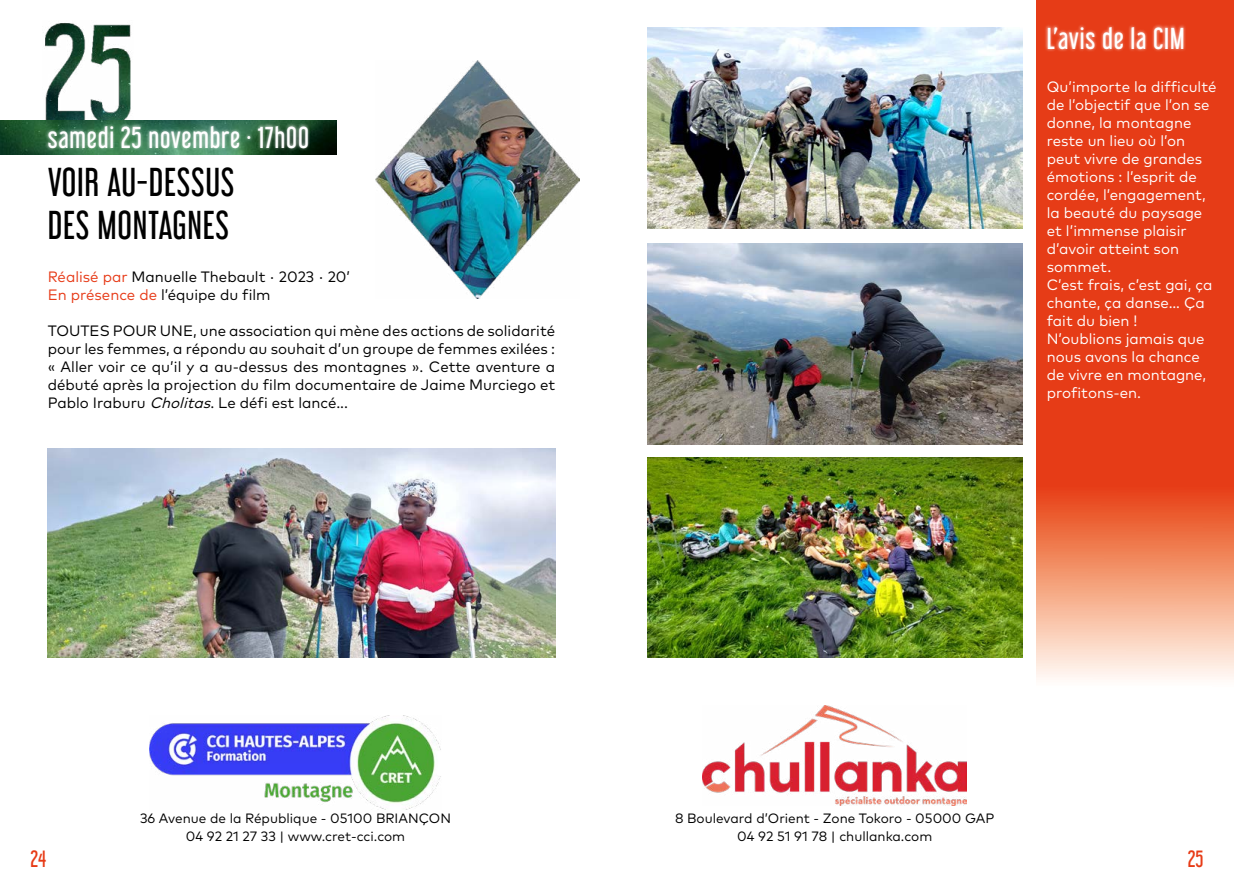
<style>
.page{position:relative;width:1234px;height:893px;background:#fff}
.page>*{position:absolute;margin:0;border:0;box-sizing:border-box;transform-origin:0 0}
.t1{font:36px/43.2px "Libel Suit Rg";letter-spacing:.02em;color:#000}
.t2{font:27px "Libel Suit Rg";letter-spacing:.03em;color:#fff}
.t3{font:21px "Libel Suit Rg";color:#e73b16}
.t4{font:15px/18px "Mark Pro";color:#000}
.t5{font:15px/18px "Mark Pro";color:#fff}
.t6{font:13.5px/18px "Mark Pro";color:#000;text-align:center}
.s1{color:#e73b18}
.s2{font-style:italic}
</style>
<div class="page">
<img style="left:43px;top:23px;width:88px;height:97px">
<svg style="left:1036px;top:0;width:197px;height:679px;background:#ea5834"></svg>
<img style="left:0;top:120px;width:336px;height:34px">
<div style="left:45px;top:123px;width:265px;height:27px;background:#fff;opacity:.75"></div>
<div style="left:1044px;top:24px;width:142px;height:28px;background:#fff;opacity:.75"></div>
<img style="left:375px;top:60px;width:204px;height:239px">
<img style="left:48px;top:448px;width:507px;height:209px">
<img style="left:647px;top:28px;width:374px;height:200px">
<img style="left:647px;top:244px;width:374px;height:200px">
<img style="left:647px;top:457px;width:374px;height:200px">
<img style="left:149px;top:715px;width:292px;height:94px">
<img style="left:702px;top:705px;width:264px;height:101px">
<h2 class="t2" style="left:48px;top:115px;width:263px">samedi 25 novembre · 17h00</h2>
<h1 class="t1" style="left:48px;top:156px;width:188px">VOIR AU-DESSUS<br>DES MONTAGNES</h1>
<p class="t4" style="left:48px;top:267px;width:304px"><span class="s1">Réalisé par</span> Manuelle Thebault · 2023 · 20’<br><span class="s1">En présence de</span> l’équipe du film</p>
<p class="t4" style="left:48px;top:321px;width:509px;text-align:justify">TOUTES POUR UNE, une association qui mène des actions de solidarité pour les femmes, a répondu au souhait d’un groupe de femmes exilées : « Aller voir ce qu’il y a au-dessus des montagnes ». Cette aventure a débuté après la projection du film documentaire de Jaime Murciego et Pablo Iraburu <span class="s2">Cholitas</span>. Le défi est lancé...</p>
<h2 class="t2" style="left:1046px;top:17px;width:139px">L’avis de la CIM</h2>
<p class="t5" style="left:1046px;top:76px;width:171px">Qu’importe la difficulté de l’objectif que l’on se donne, la montagne reste un lieu où l’on peut vivre de grandes émotions : l’esprit de cordée, l’engagement, la beauté du paysage et l’immense plaisir d’avoir atteint son sommet.<br>C’est frais, c’est gai, ça chante, ça danse… Ça fait du bien !<br>N’oublions jamais que nous avons la chance de vivre en montagne, profitons-en.</p>
<p class="t6" style="left:140px;top:808px;width:312px">36 Avenue de la République - 05100 BRIANÇON<br>04 92 21 27 33 | www.cret-cci.com</p>
<p class="t6" style="left:674px;top:808px;width:321px">8 Boulevard d’Orient - Zone Tokoro - 05000 GAP<br>04 92 51 91 78 | chullanka.com</p>
<h3 class="t3" style="left:30px;top:842px;width:17px">24</h3>
<h3 class="t3" style="left:1187px;top:842px;width:17px">25</h3>
</div>
